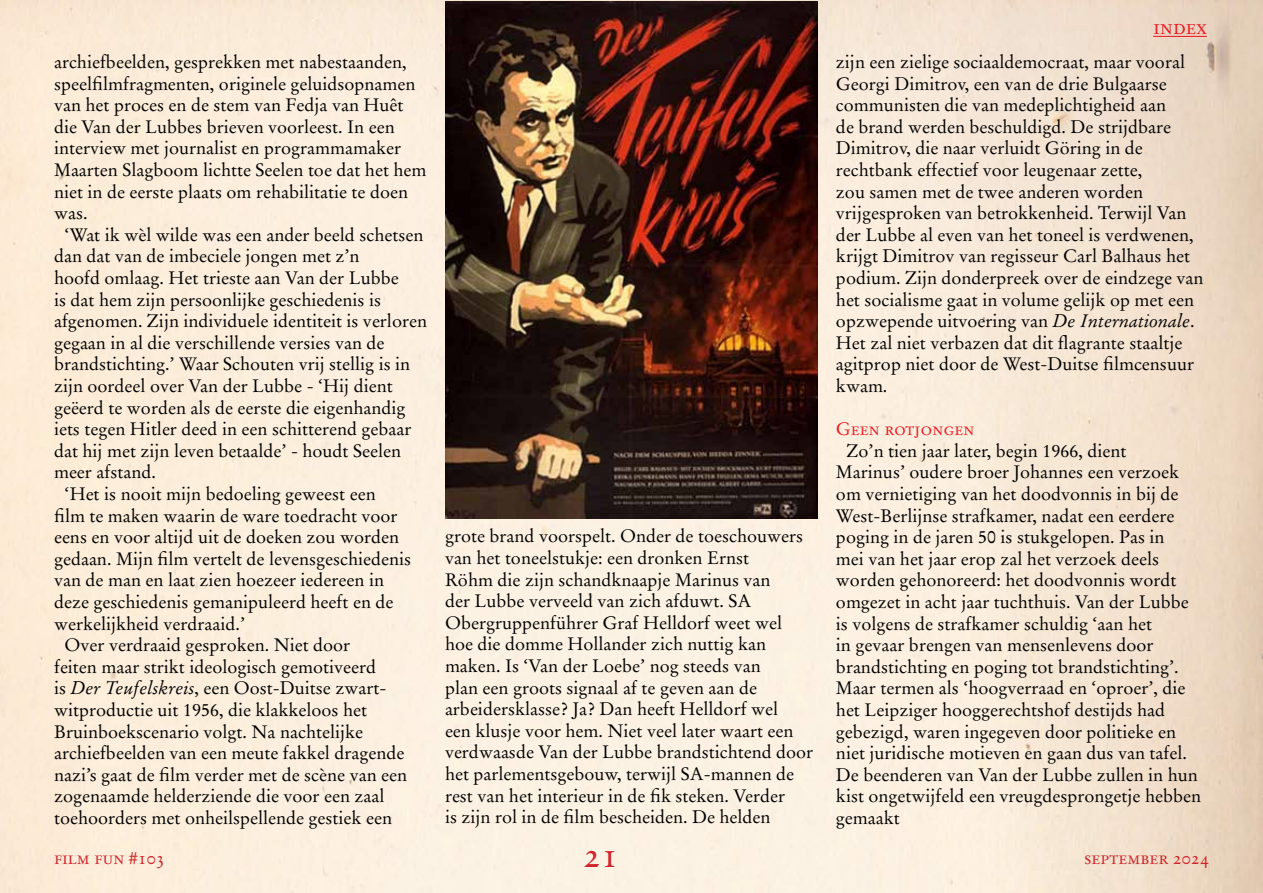
<style>
.page{position:relative;width:1263px;height:893px;background:#fff}
.page>*{position:absolute;margin:0;border:0;box-sizing:border-box;transform-origin:0 0}
.t1{font:36px "Stempel Garamond Roman SC";color:#d2232a}
.t2{font:21px "Stempel Garamond Roman SC";color:#ed1d24}
.t3{font:18px/21.6px "Stempel Garamond";color:#000}
.t4{font:18px "Stempel Garamond Roman SC";color:#d2232a}
.t5{font:18px "Stempel Garamond Roman SC";color:#ed1d24}
.s1{font-style:italic}
</style>
<div class="page">
<img style="left:445px;top:1px;width:373px;height:518px">
<hr style="left:1153px;top:36px;width:54px;height:1px;background:#ed1d24">
<p class="t3" style="left:54px;top:51px;width:354px">archiefbeelden, gesprekken met nabestaanden,</p>
<p class="t3" style="left:54px;top:73px;width:363px">speelfilmfragmenten, originele geluidsopnamen</p>
<p class="t3" style="left:54px;top:94px;width:351px">van het proces en de stem van Fedja van Huêt</p>
<p class="t3" style="left:54px;top:116px;width:342px">die Van der Lubbes brieven voorleest. In een</p>
<p class="t3" style="left:54px;top:138px;width:348px">interview met journalist en programmamaker</p>
<p class="t3" style="left:54px;top:159px;width:374px">Maarten Slagboom lichtte Seelen toe dat het hem</p>
<p class="t3" style="left:54px;top:181px;width:355px">niet in de eerste plaats om rehabilitatie te doen</p>
<p class="t3" style="left:54px;top:202px;width:35px">was.</p>
<p class="t3" style="left:65px;top:224px;width:360px">‘Wat ik wèl wilde was een ander beeld schetsen</p>
<p class="t3" style="left:54px;top:246px;width:307px">dan dat van de imbeciele jongen met z’n</p>
<p class="t3" style="left:54px;top:267px;width:346px">hoofd omlaag. Het trieste aan Van der Lubbe</p>
<p class="t3" style="left:54px;top:289px;width:329px">is dat hem zijn persoonlijke geschiedenis is</p>
<p class="t3" style="left:54px;top:310px;width:374px">afgenomen. Zijn individuele identiteit is verloren</p>
<p class="t3" style="left:54px;top:332px;width:332px">gegaan in al die verschillende versies van de</p>
<p class="t3" style="left:54px;top:354px;width:358px">brandstichting.’ Waar Schouten vrij stellig is in</p>
<p class="t3" style="left:54px;top:375px;width:340px">zijn oordeel over Van der Lubbe - ‘Hij dient</p>
<p class="t3" style="left:54px;top:397px;width:353px">geëerd te worden als de eerste die eigenhandig</p>
<p class="t3" style="left:54px;top:418px;width:359px">iets tegen Hitler deed in een schitterend gebaar</p>
<p class="t3" style="left:54px;top:440px;width:349px">dat hij met zijn leven betaalde’ - houdt Seelen</p>
<p class="t3" style="left:54px;top:462px;width:103px">meer afstand.</p>
<p class="t3" style="left:65px;top:483px;width:313px">‘Het is nooit mijn bedoeling geweest een</p>
<p class="t3" style="left:54px;top:505px;width:345px">film te maken waarin de ware toedracht voor</p>
<p class="t3" style="left:54px;top:526px;width:347px">eens en voor altijd uit de doeken zou worden</p>
<p class="t3" style="left:54px;top:548px;width:358px">gedaan. Mijn film vertelt de levensgeschiedenis</p>
<p class="t3" style="left:54px;top:570px;width:331px">van de man en laat zien hoezeer iedereen in</p>
<p class="t3" style="left:54px;top:591px;width:341px">deze geschiedenis gemanipuleerd heeft en de</p>
<p class="t3" style="left:54px;top:613px;width:193px">werkelijkheid verdraaid.’</p>
<p class="t3" style="left:65px;top:634px;width:287px">Over verdraaid gesproken. Niet door</p>
<p class="t3" style="left:54px;top:656px;width:323px">feiten maar strikt ideologisch gemotiveerd</p>
<p class="t3" style="left:54px;top:678px;width:334px">is <span class="s1">Der Teufelskreis</span>, een Oost-Duitse zwart-</p>
<p class="t3" style="left:54px;top:699px;width:315px">witproductie uit 1956, die klakkeloos het</p>
<p class="t3" style="left:54px;top:721px;width:311px">Bruinboekscenario volgt. Na nachtelijke</p>
<p class="t3" style="left:54px;top:742px;width:352px">archiefbeelden van een meute fakkel dragende</p>
<p class="t3" style="left:54px;top:764px;width:355px">nazi’s gaat de film verder met de scène van een</p>
<p class="t3" style="left:54px;top:786px;width:332px">zogenaamde helderziende die voor een zaal</p>
<p class="t3" style="left:54px;top:807px;width:340px">toehoorders met onheilspellende gestiek een</p>
<p class="t3" style="left:445px;top:525px;width:370px">grote brand voorspelt. Onder de toeschouwers van het toneelstukje: een dronken Ernst<br>Röhm die zijn schandknaapje Marinus van<br>der Lubbe verveeld van zich afduwt. SA Obergruppenführer Graf Helldorf weet wel hoe die domme Hollander zich nuttig kan maken. Is ‘Van der Loebe’ nog steeds van<br>plan een groots signaal af te geven aan de arbeidersklasse? Ja? Dan heeft Helldorf wel<br>een klusje voor hem. Niet veel later waart een verdwaasde Van der Lubbe brandstichtend door het parlementsgebouw, terwijl SA-mannen de rest van het interieur in de fik steken. Verder<br>is zijn rol in de film bescheiden. De helden</p>
<p class="t2" style="left:1153px;top:14px;width:55px">index</p>
<p class="t3" style="left:836px;top:51px;width:369px">zijn een zielige sociaaldemocraat, maar vooral Georgi Dimitrov, een van de drie Bulgaarse communisten die van medeplichtigheid aan<br>de brand werden beschuldigd. De strijdbare Dimitrov, die naar verluidt Göring in de rechtbank effectief voor leugenaar zette,<br>zou samen met de twee anderen worden vrijgesproken van betrokkenheid. Terwijl Van der Lubbe al even van het toneel is verdwenen, krijgt Dimitrov van regisseur Carl Balhaus het podium. Zijn donderpreek over de eindzege van het socialisme gaat in volume gelijk op met een opzwepende uitvoering van <span class="s1">De Internationale</span>.<br>Het zal niet verbazen dat dit flagrante staaltje agitprop niet door de West-Duitse filmcensuur kwam.</p>
<p class="t5" style="left:836px;top:418px;width:140px">Geen rotjongen</p>
<p class="t3" style="left:836px;top:440px;width:367px;text-indent:11px">Zo’n tien jaar later, begin 1966, dient<br>Marinus’ oudere broer Johannes een verzoek om vernietiging van het doodvonnis in bij de West-Berlijnse strafkamer, nadat een eerdere poging in de jaren 50 is stukgelopen. Pas in<br>mei van het jaar erop zal het verzoek deels worden gehonoreerd: het doodvonnis wordt omgezet in acht jaar tuchthuis. Van der Lubbe is volgens de strafkamer schuldig ‘aan het<br>in gevaar brengen van mensenlevens door brandstichting en poging tot brandstichting’.<br>Maar termen als ‘hoogverraad en ‘oproer’, die het Leipziger hooggerechtshof destijds had gebezigd, waren ingegeven door politieke en niet juridische motieven en gaan dus van tafel.<br>De beenderen van Van der Lubbe zullen in hun kist ongetwijfeld een vreugdesprongetje hebben gemaakt</p>
<p class="t4" style="left:54px;top:847px;width:112px">film fun #103</p>
<h1 class="t1" style="left:583px;top:833px;width:37px">21</h1>
<p class="t4" style="left:1084px;top:847px;width:126px">september 2024</p>
</div>
